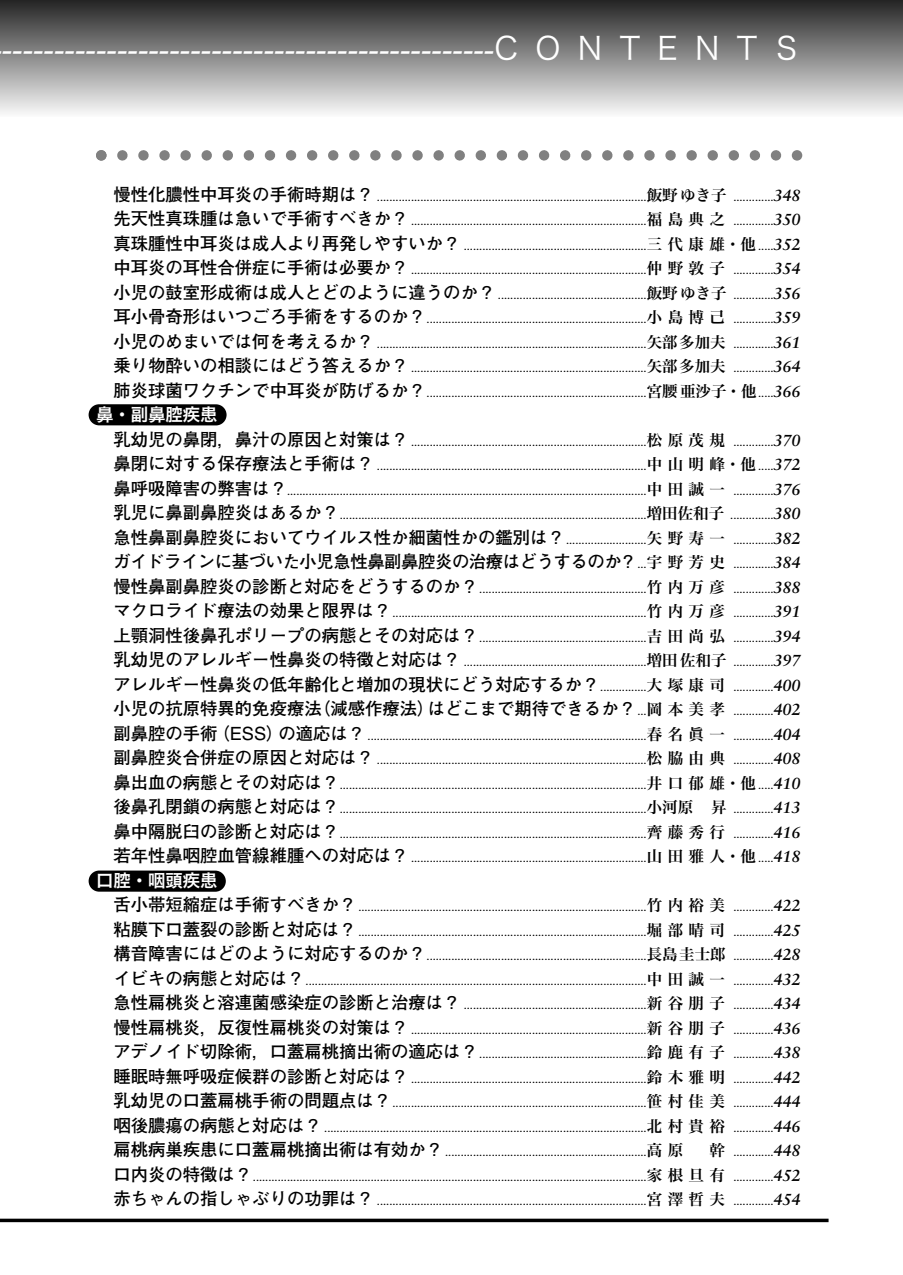
<style>
.page{position:relative;width:903px;height:1275px;background:#fff}
.page>*{position:absolute;margin:0;border:0;box-sizing:border-box;transform-origin:0 0}
.t1{font:700 31.5px "Sabon";color:#fff}
.t2{font:700 17.32px/24.5px "Futo Go B101 Pro";color:#000}
.t3{font:700 17.32px "Futo Go B101 Pro";letter-spacing:-.025em;color:#000}
.t4{font:17.32px "Hira Kaku Pro W6";color:#fff}
.t5{font:12.42px/24.5px "Times Ten LT Std";color:#000;text-align:justify}
.s1{font-family:"Hira Kaku Pro W3";font-weight:400}
.s2{font-family:"Futo Go B101 Pro";font-weight:700;font-size:17.32px}
.s3{font-family:"Hira Min Pro W6";font-size:15.58px}
.s4{font-family:"Sabon LT Std";font-weight:700;font-style:italic;font-size:16.1px}
.s5{font-family:"Times Ten LT Std";font-weight:400;font-size:12.42px}
.s6{font-family:"Hira Min Pro W6";font-weight:400;font-size:15.58px}
.s7{font-family:"Sabon LT Std";font-style:italic;font-size:16.1px}
.s8{font-family:"Helvetica LT Std";font-size:18.2px}
</style>
<div class="page">
<svg style="left:96px;top:150px;width:686px;height:11px"></svg>
<svg style="left:792px;top:150px;width:10px;height:11px"></svg>
<hr style="left:0;top:1219px;width:828px;height:3px;background:#000">
<div style="left:89px;top:404px;width:138px;height:21px;background:#000;border-radius:11px"></div>
<div style="left:89px;top:870px;width:137px;height:22px;background:#000;border-radius:11px"></div>
<div style="left:0;top:0;width:903px;height:117px;background:linear-gradient(to bottom,#242424,#fbfbfb)"></div>
<h1 class="t1" style="left:2px;top:36px;width:797px">-----------------------------------------------<span class="s1">C O N T E N T S</span></h1>
<p class="t5" style="left:113px;top:185px;width:689px"><span class="s2">慢性化膿性中耳炎の手術時期は？</span> .......................................................................................<span class="s3">飯野ゆき子</span> .............<span class="s4">348</span><span class="s2">先天性真珠腫は急いで手術すべきか？</span> ............................................................................<span class="s3">福島典之</span> .............<span class="s4">350</span><span class="s2">真珠腫性中耳炎は成人より再発しやすいか？</span> ...........................................................<span class="s3">三代康雄・他</span> .....<span class="s4">352</span><span class="s2">中耳炎の耳性合併症に手術は必要か？</span> ............................................................................<span class="s3">仲野敦子</span> .............<span class="s4">354</span><span class="s2">小児の鼓室形成術は成人とどのように違うのか？</span> ................................................<span class="s3">飯野ゆき子</span> .............<span class="s4">356</span><span class="s2">耳小骨奇形はいつごろ手術をするのか？</span>.......................................................................<span class="s3">小島博己</span> .............<span class="s4">359</span><span class="s2">小児のめまいでは何を考えるか？</span> .......................................................................................<span class="s3">矢部多加夫</span> .............<span class="s4">361</span><span class="s2">乗り物酔いの相談にはどう答えるか？</span> ............................................................................<span class="s3">矢部多加夫</span> .............<span class="s4">364</span><span class="s2">肺炎球菌ワクチンで中耳炎が防げるか？</span>.......................................................................<span class="s3">宮腰亜沙子・他</span>.....<span class="s4">366</span></p>
<h2 class="t4" style="left:96px;top:399px;width:123px">鼻・副鼻腔疾患</h2>
<p class="t5" style="left:113px;top:430px;width:689px"><span class="s2">乳幼児の鼻閉，鼻汁の原因と対策は？</span> ............................................................................<span class="s3">松原茂規</span> .............<span class="s4">370</span><span class="s2">鼻閉に対する保存療法と手術は？</span> .......................................................................................<span class="s3">中山明峰・他</span> .....<span class="s4">372</span><span class="s2">鼻呼吸障害の弊害は？</span>....................................................................................................................<span class="s3">中田誠一</span> .............<span class="s4">376</span><span class="s2">乳児に鼻副鼻腔炎はあるか？</span>...................................................................................................<span class="s3">増田佐和子</span> ..............<span class="s4">380</span><span class="s2">急性鼻副鼻腔炎においてウイルス性か細菌性かの鑑別は？</span>..........................<span class="s3">矢野寿一</span> .............<span class="s4">382</span></p>
<h2 class="t3" style="left:113px;top:548px;width:689px">ガイドラインに基づいた小児急性鼻副鼻腔炎の治療はどうするのか？<span class="s5">...</span><span class="s6">宇野芳史</span> <span class="s5">.............</span><span class="s7">384</span></h2>
<p class="t5" style="left:113px;top:577px;width:689px"><span class="s2">慢性鼻副鼻腔炎の診断と対応をどうするのか？</span>......................................................<span class="s3">竹内万彦</span> .............<span class="s4">388</span><span class="s2">マクロライド療法の効果と限界は？</span>..................................................................................<span class="s3">竹内万彦</span> .............<span class="s4">391</span><span class="s2">上顎洞性後鼻孔ポリープの病態とその対応は？</span>......................................................<span class="s3">吉田尚弘</span> .............<span class="s4">394</span><span class="s2">乳幼児のアレルギー性鼻炎の特徴と対応は？</span> ...........................................................<span class="s3">増田佐和子</span> .............<span class="s4">397</span></p>
<h2 class="t2" style="left:113px;top:670px;width:689px">アレルギー性鼻炎の低年齢化と増加の現状にどう対応するか？<span class="s5">...............</span><span class="s6">大塚康司</span> <span class="s5">.............</span><span class="s7">400</span>小児の抗原特異的免疫療法（減感作療法）はどこまで期待できるか？<span class="s5">...</span><span class="s6">岡本美孝</span> <span class="s5">.............</span><span class="s7">402</span></h2>
<p class="t5" style="left:113px;top:724px;width:689px"><span class="s2">副鼻腔の手術（</span><span class="s8">ESS</span><span class="s2">）の適応は？</span> ..........................................................................................<span class="s3">春名眞一</span> .............<span class="s4">404</span><span class="s2">副鼻腔炎合併症の原因と対応は？</span> .......................................................................................<span class="s3">松脇由典</span> .............<span class="s4">408</span><span class="s2">鼻出血の病態とその対応は？</span>...................................................................................................<span class="s3">井口郁雄・他</span> .....<span class="s4">410</span><span class="s2">後鼻孔閉鎖の病態と対応は？</span>...................................................................................................<span class="s3">小河原 昇</span> .............<span class="s4">413</span><span class="s2">鼻中隔脱臼の診断と対応は？</span>...................................................................................................<span class="s3">齊藤秀行</span> .............<span class="s4">416</span><span class="s2">若年性鼻咽腔血管線維腫への対応は？</span> ............................................................................<span class="s3">山田雅人・他</span> .....<span class="s4">418</span></p>
<h2 class="t4" style="left:96px;top:864px;width:123px">口腔・咽頭疾患</h2>
<p class="t5" style="left:113px;top:896px;width:689px"><span class="s2">舌小帯短縮症は手術すべきか？</span>.............................................................................................<span class="s3">竹内裕美</span> .............<span class="s4">422</span><span class="s2">粘膜下口蓋裂の診断と対応は？</span>.............................................................................................<span class="s3">堀部晴司</span> .............<span class="s4">425</span><span class="s2">構音障害にはどのように対応するのか？</span>.......................................................................<span class="s3">長島圭士郎</span> .............<span class="s4">428</span><span class="s2">イビキの病態と対応は？</span>..............................................................................................................<span class="s3">中田誠一</span> .............<span class="s4">432</span><span class="s2">急性扁桃炎と溶連菌感染症の診断と治療は？</span> ...........................................................<span class="s3">新谷朋子</span> .............<span class="s4">434</span><span class="s2">慢性扁桃炎，反復性扁桃炎の対策は？</span> ............................................................................<span class="s3">新谷朋子</span> .............<span class="s4">436</span><span class="s2">アデノイド切除術，口蓋扁桃摘出術の適応は？</span>......................................................<span class="s3">鈴鹿有子</span> .............<span class="s4">438</span><span class="s2">睡眠時無呼吸症候群の診断と対応は？</span> ............................................................................<span class="s3">鈴木雅明</span> .............<span class="s4">442</span><span class="s2">乳幼児の口蓋扁桃手術の問題点は？</span>..................................................................................<span class="s3">笹村佳美</span> .............<span class="s4">444</span><span class="s2">咽後膿瘍の病態と対応は？</span> ........................................................................................................<span class="s3">北村貴裕</span> .............<span class="s4">446</span><span class="s2">扁桃病巣疾患に口蓋扁桃摘出術は有効か？</span>.................................................................<span class="s3">高原</span></p>
<p class="t5" style="left:113px;top:1141px;width:689px;text-indent:596px"><span class="s3">幹</span> .............<span class="s4">448</span><span class="s2">口内炎の特徴は？</span>...............................................................................................................................<span class="s3">家根旦有</span> .............<span class="s4">452</span><span class="s2">赤ちゃんの指しゃぶりの功罪は？</span> .......................................................................................<span class="s3">宮澤哲夫</span> .............<span class="s4">454</span></p>
</div>
